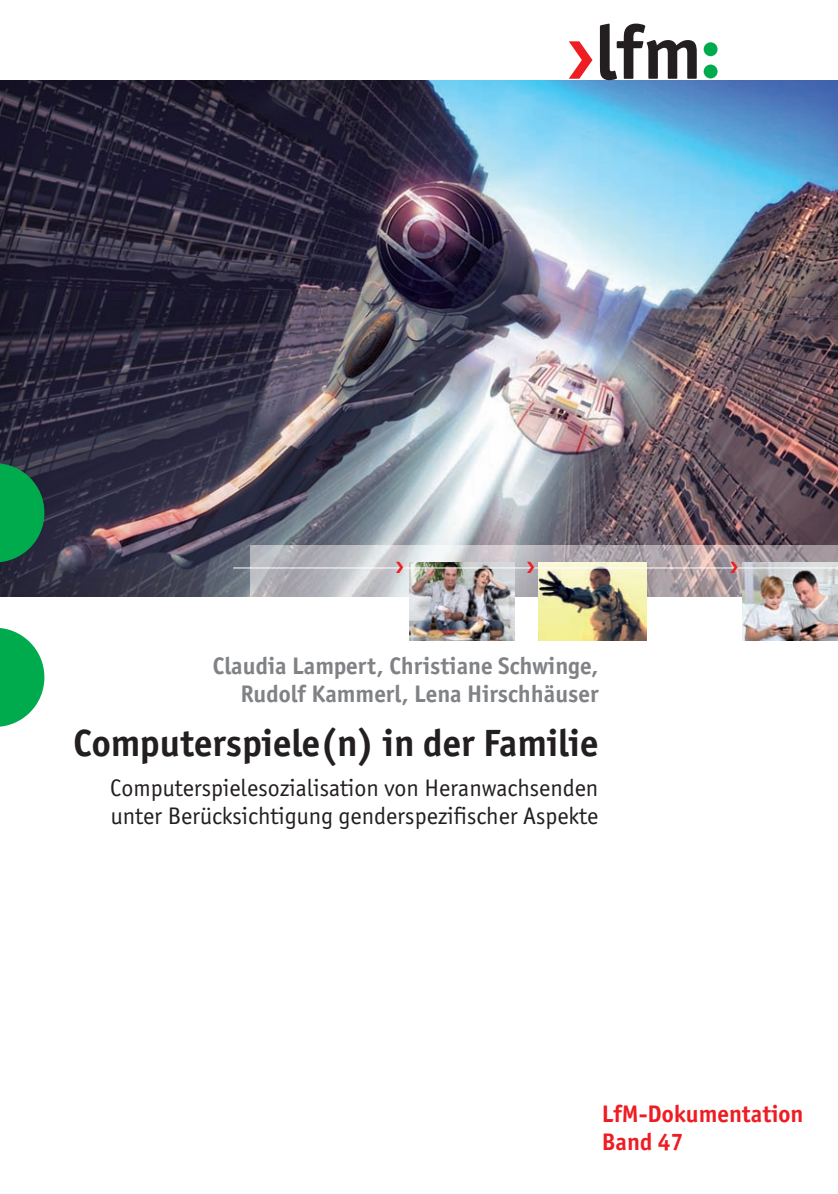
<style>
.page{position:relative;width:838px;height:1194px;background:#fff}
.page>*{position:absolute;margin:0;border:0;box-sizing:border-box;transform-origin:0 0}
.t1{font:700 38px "Officina Sans ITC Pro";color:#231f20}
.t2{font:24px/28px "Officina Sans ITC Pro";color:#231f20}
.t3{font:700 24px/28px "Officina Sans ITC Pro";color:#808285;text-align:right}
.t4{font:700 24px/28px "Officina Sans ITC Pro";color:#ee1d23}
</style>
<div class="page">
<img style="left:0;top:80px;width:837px;height:516px">
<img style="left:250px;top:545px;width:587px;height:51px">
<img style="left:538px;top:562px;width:108px;height:78px">
<img style="left:742px;top:562px;width:95px;height:78px">
<img style="left:409px;top:562px;width:105px;height:79px">
<svg style="left:0;top:463px;width:44px;height:99px;background:#0a8d49"></svg>
<svg style="left:0;top:628px;width:44px;height:98px"></svg>
<hr style="left:233px;top:567px;width:604px;height:1px;background:#fff">
<svg style="left:568px;top:41px;width:24px;height:38px"></svg>
<div style="left:703px;top:42px;width:14px;height:14px;background:#00ab4d;border-radius:50%"></div>
<div style="left:703px;top:65px;width:14px;height:13px;background:#00ab4d;border-radius:50%"></div>
<svg style="left:599px;top:24px;width:97px;height:56px"></svg>
<svg style="left:396px;top:561px;width:7px;height:11px"></svg>
<svg style="left:527px;top:561px;width:7px;height:11px"></svg>
<svg style="left:730px;top:561px;width:7px;height:11px"></svg>
<p class="t3" style="left:213px;top:653px;width:387px">Claudia Lampert, Christiane Schwinge,<br>Rudolf Kammerl, Lena Hirschhäuser</p>
<h1 class="t1" style="left:74px;top:728px;width:526px">Computerspiele(n) in der Familie</h1>
<p class="t2" style="left:110px;top:775px;width:489px">Computerspielesozialisation von Heranwachsenden unter Berücksichtigung genderspezifischer Aspekte</p>
<p class="t4" style="left:601px;top:1101px;width:203px">LfM-Dokumentation<br>Band 47</p>
</div>
